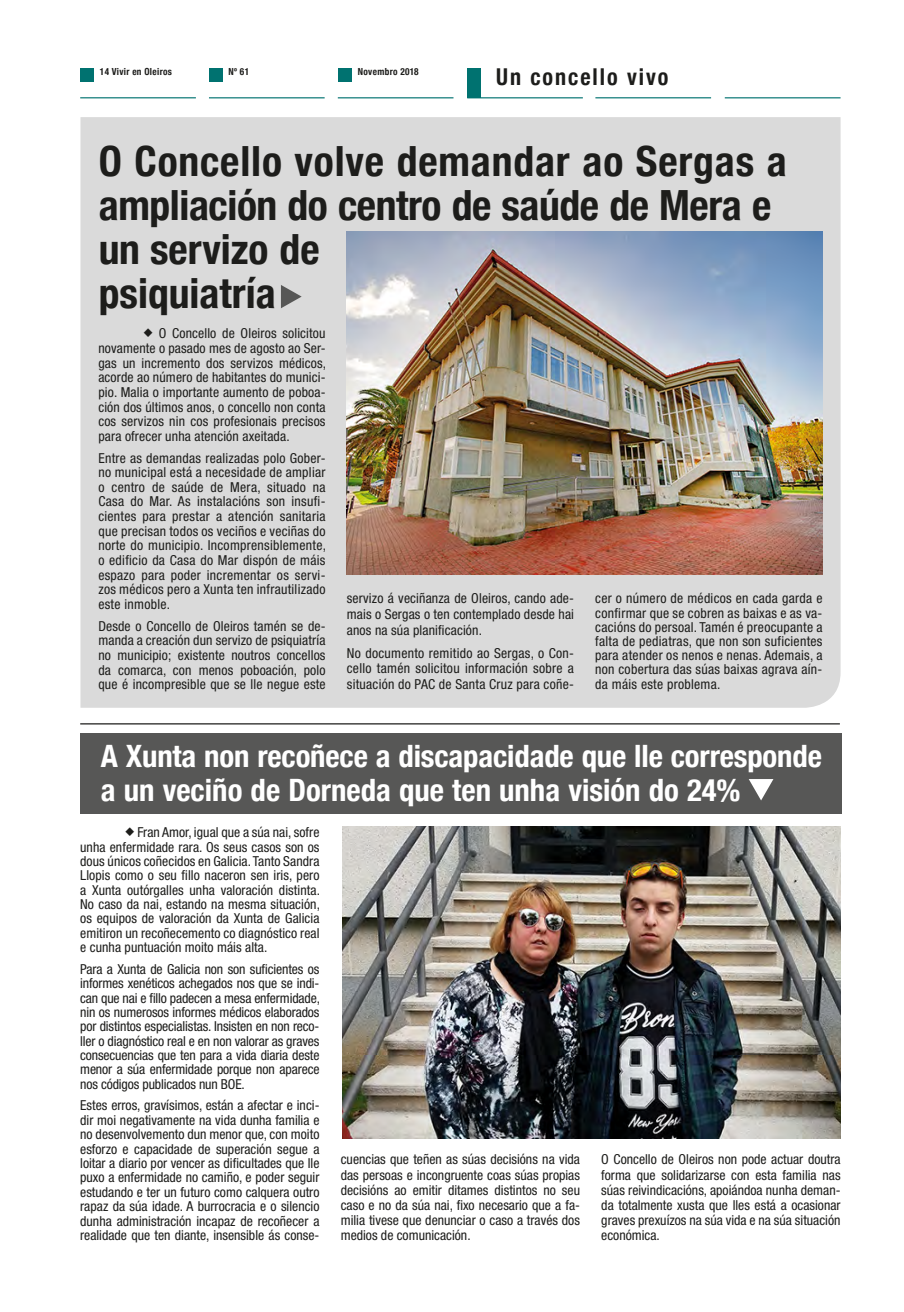
<style>
.page{position:relative;width:904px;height:1312px;background:#fff}
.page>*{position:absolute;margin:0;border:0;box-sizing:border-box;transform-origin:0 0}
.t1{font:700 condensed 41.62px/44px "Helvetica Neue";color:#1d1d1b}
.t2{font:700 condensed 30.75px/33.2px "Helvetica Neue";letter-spacing:-.005em;color:#fff}
.t3{font:700 condensed 23.25px "Helvetica Neue";letter-spacing:.09em;color:#1d1d1b;scale:.95 1}
.t4{font:condensed 13.75px/14.4px "Helvetica Neue";letter-spacing:.01em;color:#1d1d1b;text-align:justify}
.t5{font:700 condensed 9.75px "Helvetica Neue";letter-spacing:.035em;color:#1d1d1b;scale:.95 1}
.s1{font-family:"Monotype Sorts";font-stretch:normal;font-size:12px}
</style>
<div class="page">
<div style="left:80px;top:117px;width:760px;height:590px;background:#dadada"></div>
<div style="left:80px;top:733px;width:761px;height:80px;background:#575756"></div>
<hr style="left:80px;top:723px;width:759px;height:1px;background:#1d1d1b">
<img style="left:347px;top:232px;width:475px;height:342px">
<img style="left:342px;top:826px;width:498px;height:312px">
<svg style="left:281px;top:285px;width:21px;height:23px"></svg>
<svg style="left:748px;top:779px;width:25px;height:21px"></svg>
<hr style="left:209px;top:97px;width:115px;height:1px;background:#007270">
<hr style="left:338px;top:97px;width:115px;height:1px;background:#007270">
<hr style="left:467px;top:97px;width:116px;height:1px;background:#007270">
<hr style="left:724px;top:97px;width:116px;height:1px;background:#007270">
<div style="left:467px;top:68px;width:13px;height:30px;background:#007270"></div>
<div style="left:209px;top:68px;width:13px;height:13px;background:#007270"></div>
<div style="left:80px;top:68px;width:14px;height:13px;background:#007270"></div>
<div style="left:338px;top:68px;width:13px;height:13px;background:#007270"></div>
<hr style="left:80px;top:97px;width:116px;height:1px;background:#007270">
<hr style="left:595px;top:97px;width:116px;height:1px;background:#007270">
<p class="t5" style="left:100px;top:64px;width:77px">14 Vivir en Oleiros</p>
<p class="t5" style="left:228px;top:64px;width:23px">Nº 61</p>
<p class="t5" style="left:358px;top:64px;width:65px">Novembro 2018</p>
<h3 class="t3" style="left:496px;top:57px;width:183px">Un concello vivo</h3>
<h1 class="t1" style="left:99px;top:136px;width:689px">O Concello volve demandar ao Sergas a ampliación do centro de saúde de Mera e un servizo de<br>psiquiatría</h1>
<p class="t4" style="left:98px;top:326px;width:229px;text-indent:45px"><span class="s1">u</span> O Concello de Oleiros solicitou novamente o pasado mes de agosto ao Ser&shy;gas un incremento dos servizos médicos, acorde ao número de habitantes do munici&shy;pio. Malia o importante aumento de poboa&shy;ción dos últimos anos, o concello non conta cos servizos nin cos profesionais precisos para ofrecer unha atención axeitada.</p>
<p class="t4" style="left:98px;top:450px;width:229px">Entre as demandas realizadas polo Gober&shy;no municipal está a necesidade de ampliar o centro de saúde de Mera, situado na Casa do Mar. As instalacións son insufi&shy;cientes para prestar a atención sanitaria que precisan todos os veciños e veciñas do norte do municipio. Incomprensiblemente, o edificio da Casa do Mar dispón de máis espazo para poder incrementar os servi&shy;zos médicos pero a Xunta ten infrautilizado este inmoble.</p>
<p class="t4" style="left:98px;top:618px;width:229px">Desde o Concello de Oleiros tamén se de&shy;manda a creación dun servizo de psiquiatría no municipio; existente noutros concellos da comarca, con menos poboación, polo que é incompresible que se lle negue este</p>
<p class="t4" style="left:347px;top:590px;width:229px;line-height:15.8px">servizo á veciñanza de Oleiros, cando ade&shy;mais o Sergas o ten contemplado desde hai anos na súa planificación.</p>
<p class="t4" style="left:347px;top:644px;width:229px;line-height:15.8px">No documento remitido ao Sergas, o Con&shy;cello tamén solicitou información sobre a situación do PAC de Santa Cruz para coñe-</p>
<p class="t4" style="left:595px;top:591px;width:229px">cer o número de médicos en cada garda e confirmar que se cobren as baixas e as va&shy;cacións do persoal. Tamén é preocupante a falta de pediatras, que non son suficientes para atender os nenos e nenas. Ademais, a non cobertura das súas baixas agrava aín&shy;da máis este problema.</p>
<h2 class="t2" style="left:101px;top:737px;width:722px">A Xunta non recoñece a discapacidade que lle corresponde a un veciño de Dorneda que ten unha visión do 24%</h2>
<p class="t4" style="left:80px;top:824px;width:241px;text-indent:45px"><span class="s1">u</span> Fran Amor, igual que a súa nai, sofre unha enfermidade rara. Os seus casos son os dous únicos coñecidos en Galicia. Tanto Sandra Llopis como o seu fillo naceron sen iris, pero a Xunta outórgalles unha valoración distinta.<br>No caso da nai, estando na mesma situación, os equipos de valoración da Xunta de Galicia emitiron un recoñecemento co diagnóstico real e cunha puntuación moito máis alta.</p>
<p class="t4" style="left:80px;top:961px;width:241px">Para a Xunta de Galicia non son suficientes os informes xenéticos achegados nos que se indi&shy;can que nai e fillo padecen a mesa enfermidade, nin os numerosos informes médicos elaborados por distintos especialistas. Insisten en non reco&shy;ller o diagnóstico real e en non valorar as graves consecuencias que ten para a vida diaria deste menor a súa enfermidade porque non aparece nos códigos publicados nun BOE.</p>
<p class="t4" style="left:80px;top:1097px;width:241px">Estes erros, gravísimos, están a afectar e inci&shy;dir moi negativamente na vida dunha familia e no desenvolvemento dun menor que, con moito esforzo e capacidade de superación segue a loitar a diario por vencer as dificultades que lle puxo a enfermidade no camiño, e poder seguir estudando e ter un futuro como calquera outro rapaz da súa idade. A burrocracia e o silencio dunha administración incapaz de recoñecer a realidade que ten diante, insensible ás conse-</p>
<p class="t4" style="left:341px;top:1151px;width:241px;line-height:15.1px">cuencias que teñen as súas decisións na vida das persoas e incongruente coas súas propias decisións ao emitir ditames distintos no seu caso e no da súa nai, fixo necesario que a fa&shy;milia tivese que denunciar o caso a través dos medios de comunicación.</p>
<p class="t4" style="left:601px;top:1151px;width:241px;line-height:15.1px">O Concello de Oleiros non pode actuar doutra forma que solidarizarse con esta familia nas súas reivindicacións, apoiándoa nunha deman&shy;da totalmente xusta que lles está a ocasionar graves prexuízos na súa vida e na súa situación económica.</p>
</div>
